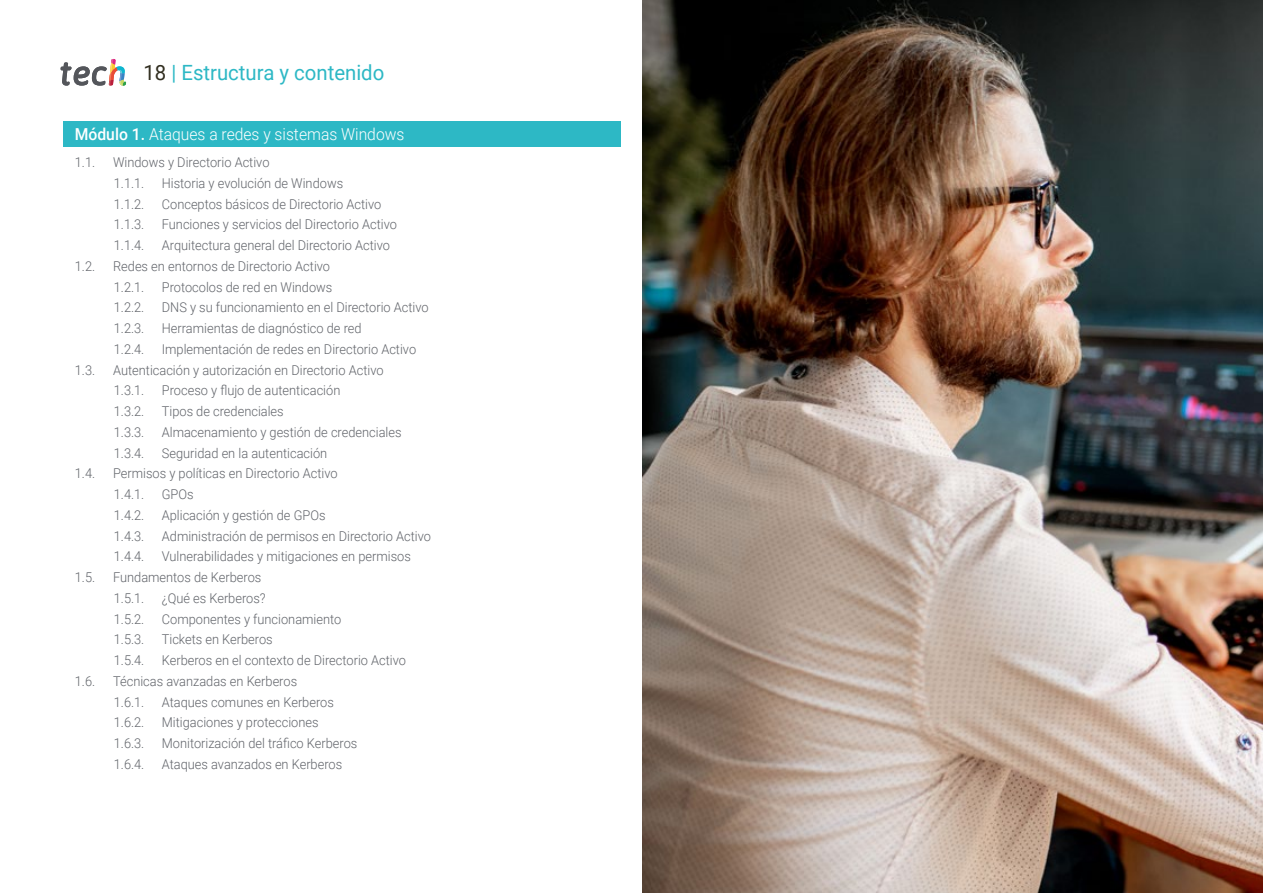
<style>
.page{position:relative;width:1263px;height:893px;background:#fff}
.page>*{position:absolute;margin:0;border:0;box-sizing:border-box;transform-origin:0 0}
.t1{font:21px "Roboto";color:#2db8c5}
.t2{font:300 16.5px "Roboto";color:#fff;scale:.95 1}
.t3{font:300 13.5px/20.7px "Roboto";color:#61646a;scale:.95 1}
.s1{color:#312e20}
.s2{font-weight:500}
</style>
<div class="page">
<img style="left:642px;top:0;width:621px;height:893px">
<div style="left:64px;top:121px;width:557px;height:25px;background:#2db8c5"></div>
<svg style="left:61px;top:59px;width:65px;height:27px"></svg>
<h1 class="t1" style="left:144px;top:57px;width:242px"><span class="s1">18</span> | Estructura y contenido</h1>
<p class="t2" style="left:75px;top:123px;width:349px"><span class="s2">Módulo 1.</span> Ataques a redes y sistemas Windows</p>
<p class="t3" style="left:75px;top:151px;width:23px">1.1.</p>
<p class="t3" style="left:113px;top:151px;width:166px">Windows y Directorio Activo<br>1.1.1.</p>
<p class="t3" style="left:162px;top:172px;width:192px">Historia y evolución de Windows</p>
<p class="t3" style="left:114px;top:193px;width:34px">1.1.2.</p>
<p class="t3" style="left:162px;top:193px;width:233px">Conceptos básicos de Directorio Activo</p>
<p class="t3" style="left:114px;top:214px;width:34px">1.1.3.</p>
<p class="t3" style="left:162px;top:214px;width:249px">Funciones y servicios del Directorio Activo</p>
<p class="t3" style="left:114px;top:234px;width:34px">1.1.4.</p>
<p class="t3" style="left:162px;top:234px;width:242px">Arquitectura general del Directorio Activo</p>
<p class="t3" style="left:75px;top:255px;width:23px">1.2.</p>
<p class="t3" style="left:113px;top:255px;width:230px">Redes en entornos de Directorio Activo<br>1.2.1.</p>
<p class="t3" style="left:162px;top:276px;width:181px">Protocolos de red en Windows</p>
<p class="t3" style="left:114px;top:297px;width:34px">1.2.2.</p>
<p class="t3" style="left:162px;top:297px;width:282px">DNS y su funcionamiento en el Directorio Activo</p>
<p class="t3" style="left:114px;top:317px;width:34px">1.2.3.</p>
<p class="t3" style="left:162px;top:317px;width:212px">Herramientas de diagnóstico de red</p>
<p class="t3" style="left:114px;top:338px;width:34px">1.2.4.</p>
<p class="t3" style="left:162px;top:338px;width:269px">Implementación de redes en Directorio Activo</p>
<p class="t3" style="left:75px;top:359px;width:23px">1.3.</p>
<p class="t3" style="left:113px;top:359px;width:286px">Autenticación y autorización en Directorio Activo<br>1.3.1.</p>
<p class="t3" style="left:162px;top:380px;width:189px">Proceso y flujo de autenticación</p>
<p class="t3" style="left:114px;top:400px;width:34px">1.3.2.</p>
<p class="t3" style="left:162px;top:400px;width:130px">Tipos de credenciales</p>
<p class="t3" style="left:114px;top:421px;width:34px">1.3.3.</p>
<p class="t3" style="left:162px;top:421px;width:254px">Almacenamiento y gestión de credenciales</p>
<p class="t3" style="left:114px;top:442px;width:34px">1.3.4.</p>
<p class="t3" style="left:162px;top:442px;width:176px">Seguridad en la autenticación</p>
<p class="t3" style="left:75px;top:463px;width:23px">1.4.</p>
<p class="t3" style="left:113px;top:463px;width:238px">Permisos y políticas en Directorio Activo<br>1.4.1.</p>
<p class="t3" style="left:162px;top:483px;width:35px">GPOs</p>
<p class="t3" style="left:114px;top:504px;width:34px">1.4.2.</p>
<p class="t3" style="left:162px;top:504px;width:174px">Aplicación y gestión de GPOs</p>
<p class="t3" style="left:114px;top:525px;width:34px">1.4.3.</p>
<p class="t3" style="left:162px;top:525px;width:285px">Administración de permisos en Directorio Activo</p>
<p class="t3" style="left:114px;top:546px;width:34px">1.4.4.</p>
<p class="t3" style="left:162px;top:546px;width:264px">Vulnerabilidades y mitigaciones en permisos</p>
<p class="t3" style="left:75px;top:566px;width:23px">1.5.</p>
<p class="t3" style="left:113px;top:566px;width:158px">Fundamentos de Kerberos<br>1.5.1.</p>
<p class="t3" style="left:162px;top:587px;width:111px">¿Qué es Kerberos?</p>
<p class="t3" style="left:114px;top:608px;width:34px">1.5.2.</p>
<p class="t3" style="left:162px;top:608px;width:190px">Componentes y funcionamiento</p>
<p class="t3" style="left:114px;top:629px;width:34px">1.5.3.</p>
<p class="t3" style="left:162px;top:629px;width:118px">Tickets en Kerberos</p>
<p class="t3" style="left:114px;top:649px;width:34px">1.5.4.</p>
<p class="t3" style="left:162px;top:649px;width:259px">Kerberos en el contexto de Directorio Activo</p>
<p class="t3" style="left:75px;top:670px;width:23px">1.6.</p>
<p class="t3" style="left:113px;top:670px;width:195px">Técnicas avanzadas en Kerberos<br>1.6.1.</p>
<p class="t3" style="left:162px;top:691px;width:183px">Ataques comunes en Kerberos</p>
<p class="t3" style="left:114px;top:712px;width:34px">1.6.2.</p>
<p class="t3" style="left:162px;top:712px;width:166px">Mitigaciones y protecciones</p>
<p class="t3" style="left:114px;top:732px;width:34px">1.6.3.</p>
<p class="t3" style="left:162px;top:732px;width:207px">Monitorización del tráfico Kerberos</p>
<p class="t3" style="left:114px;top:753px;width:34px">1.6.4.</p>
<p class="t3" style="left:162px;top:753px;width:191px">Ataques avanzados en Kerberos</p>
</div>
